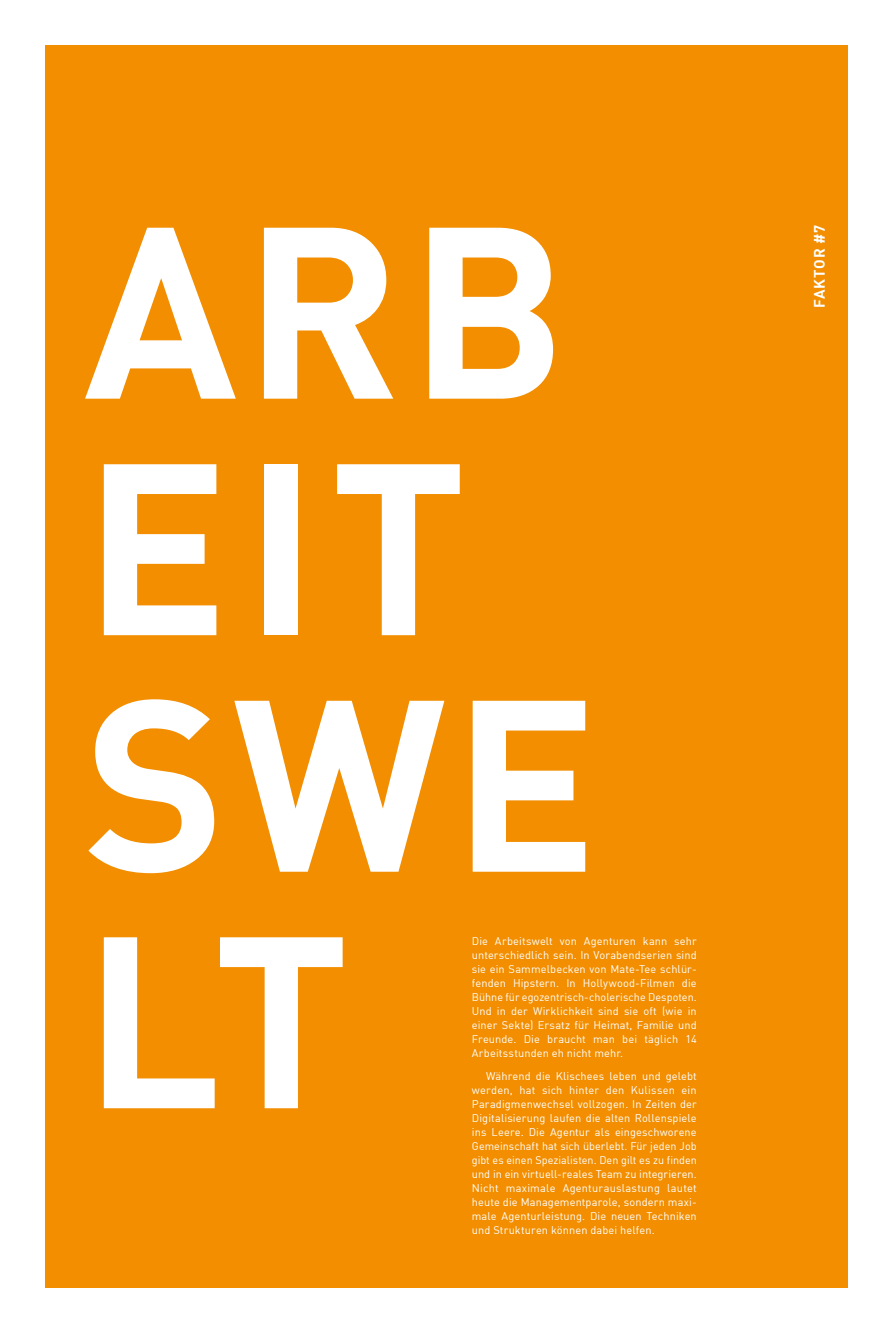
<style>
.page{position:relative;width:893px;height:1333px;background:#fff}
.page>*{position:absolute;margin:0;border:0;box-sizing:border-box;transform-origin:0 0}
.t1{font:240px/236.4px "DIN Bold";letter-spacing:.03em;color:#fff}
.t2{font:14.9px "DIN Bold";letter-spacing:.04em;color:#fff}
.t3{font:11px/14px "DIN";letter-spacing:.01em;color:#fff;text-align:justify}
</style>
<div class="page">
<div style="left:45px;top:45px;width:803px;height:1242px;background:#f28e00"></div>
<h1 class="t1" style="left:84px;top:183px;width:516px">ARB<br>EIT<br>SWE<br>LT</h1>
<h2 class="t2" style="left:809px;top:308px;width:84px;rotate:-90deg">FAKTOR #7</h2>
<p class="t3" style="left:472px;top:933px;width:226px">Die Arbeitswelt von Agenturen kann sehr unterschiedlich sein. In Vorabendserien sind sie ein Sammelbecken von Mate-Tee schlür&shy;fenden Hipstern. In Hollywood-Filmen die Bühne für egozentrisch-cholerische Despoten.<br>Und in der Wirklichkeit sind sie oft (wie in einer Sekte) Ersatz für Heimat, Familie und Freunde. Die braucht man bei täglich 14<br>Arbeitsstunden eh nicht mehr.</p>
<p class="t3" style="left:472px;top:1068px;width:226px;text-indent:14px">Während die Klischees leben und gelebt werden, hat sich hinter den Kulissen ein Paradigmenwechsel vollzogen. In Zeiten der Digitalisierung laufen die alten Rollenspiele ins Leere. Die Agentur als eingeschworene Gemeinschaft hat sich überlebt. Für jeden Job gibt es einen Spezialisten. Den gilt es zu finden und in ein virtuell-reales Team zu integrieren.<br>Nicht maximale Agenturauslastung lautet heute die Managementparole, sondern maxi&shy;male Agenturleistung. Die neuen Techniken und Strukturen können dabei helfen.</p>
</div>
